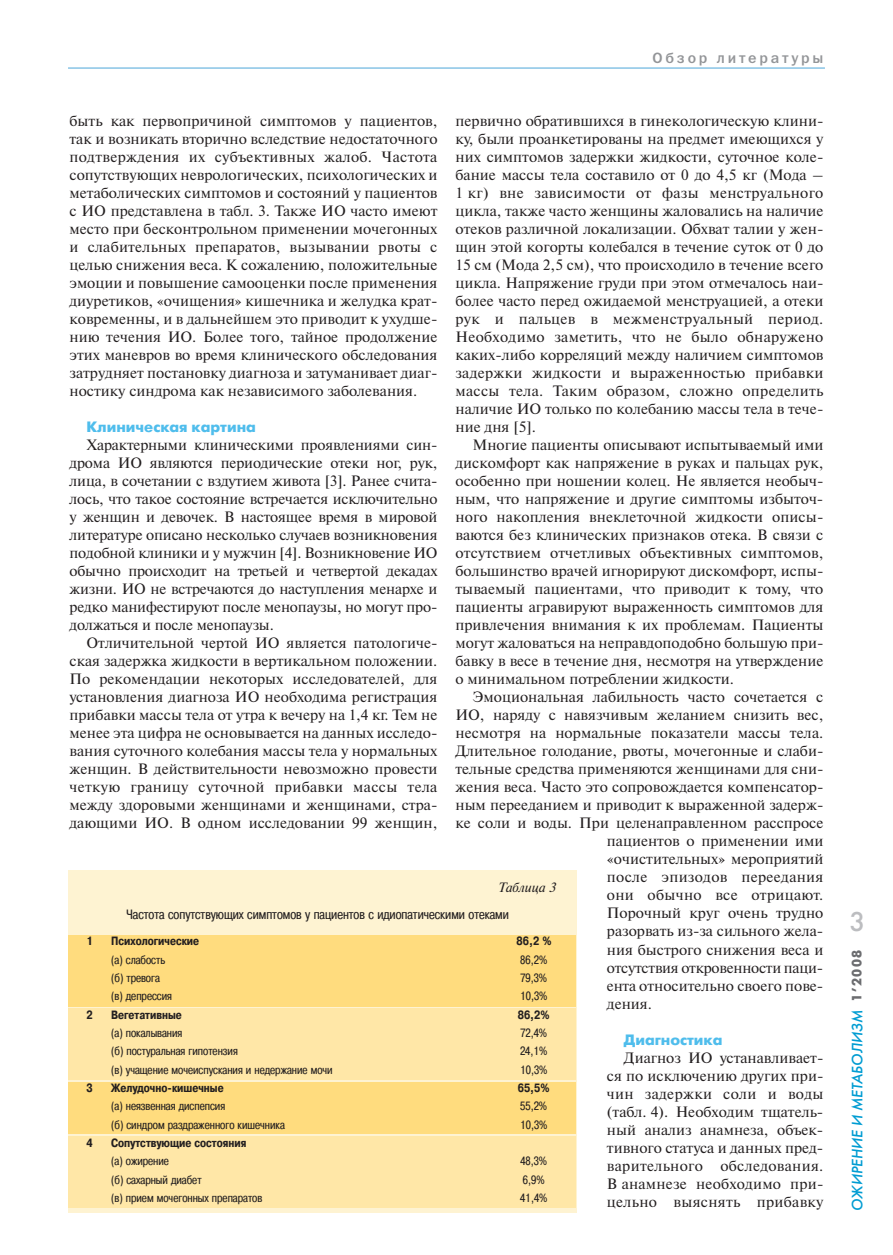
<style>
.page{position:relative;width:893px;height:1255px;background:#fff}
.page>*{position:absolute;margin:0;border:0;box-sizing:border-box;transform-origin:0 0}
.t1{font:27px "Futura Futuris C";color:#bcbdc0}
.t2{font:15px/18px "Newton C";color:#231f20;text-align:justify}
.t3{font:15px "Newton C";letter-spacing:.02em;color:#231f20}
.t4{font:700 15px "Futura Futuris C";color:#4fbdec}
.t5{font:italic 15px "Futura Futuris C";color:#009cd2}
.t6{font:15px "Franklin Gothic Medium C";letter-spacing:.185em;color:#939598}
.t7{font:13.5px "Pragmatica Cond C";color:#231f20}
.t8{font:italic 13.5px "Newton C";color:#231f20}
.t9{font:12px "Pragmatica Cond C";color:#231f20}
.t10{font:700 12px "Pragmatica Cond C";color:#231f20}
.s1{font-weight:700;font-style:normal;font-size:13.5px;color:#6c6d70}
</style>
<div class="page">
<hr style="left:68px;top:67px;width:757px;height:2px;background:#88c4e6">
<div style="left:68px;top:870px;width:509px;height:342px;background:#fef3d2"></div>
<div style="left:68px;top:935px;width:507px;height:71px;background:#ffdc7e"></div>
<div style="left:68px;top:1008px;width:507px;height:71px;background:#ffe7a7"></div>
<div style="left:68px;top:1082px;width:507px;height:51px;background:#ffdc7e"></div>
<div style="left:68px;top:1136px;width:507px;height:71px;background:#ffe7a7"></div>
<p class="t6" style="left:653px;top:53px;width:172px">Обзор литературы</p>
<p class="t2" style="left:70px;top:113px;width:369px">быть как первопричиной симптомов у пациентов, так и возникать вторично вследствие недостаточного подтверждения их субъективных жалоб. Частота сопутствующих неврологических, психологических и метаболических симптомов и состояний у пациентов с ИО представлена в табл. 3. Также ИО часто имеют место при бесконтрольном применении мочегонных и слабительных препаратов, вызывании рвоты с целью снижения веса. К сожалению, положительные эмоции и повышение самооценки после применения диуретиков, «очищения» кишечника и желудка крат&shy;ковременны, и в дальнейшем это приводит к ухудше&shy;нию течения ИО. Более того, тайное продолжение этих маневров во время клинического обследования затрудняет постановку диагноза и затуманивает диаг&shy;ностику синдрома как независимого заболевания.</p>
<p class="t4" style="left:87px;top:421px;width:171px">Клиническая картина</p>
<p class="t2" style="left:70px;top:437px;width:369px;text-indent:17px">Характерными клиническими проявлениями син&shy;дрома ИО являются периодические отеки ног, рук, лица, в сочетании с вздутием живота [3]. Ранее счита&shy;лось, что такое состояние встречается исключительно у женщин и девочек. В настоящее время в мировой литературе описано несколько случаев возникновения подобной клиники и у мужчин [4]. Возникновение ИО обычно происходит на третьей и четвертой декадах жизни. ИО не встречаются до наступления менархе и редко манифестируют после менопаузы, но могут про&shy;должаться и после менопаузы.</p>
<p class="t2" style="left:70px;top:635px;width:369px;text-indent:17px">Отличительной чертой ИО является патологиче&shy;ская задержка жидкости в вертикальном положении.<br>По рекомендации некоторых исследователей, для установления диагноза ИО необходима регистрация прибавки массы тела от утра к вечеру на 1,4 кг. Тем не менее эта цифра не основывается на данных исследо&shy;вания суточного колебания массы тела у нормальных женщин. В действительности невозможно провести четкую границу суточной прибавки массы тела между здоровыми женщинами и женщинами, стра&shy;дающими ИО. В одном исследовании 99 женщин,</p>
<p class="t2" style="left:455px;top:113px;width:369px">первично обратившихся в гинекологическую клини&shy;ку, были проанкетированы на предмет имеющихся у них симптомов задержки жидкости, суточное коле&shy;бание массы тела составило от 0 до 4,5 кг (Мода – 1 кг) вне зависимости от фазы менструального цикла, также часто женщины жаловались на наличие отеков различной локализации. Обхват талии у жен&shy;щин этой когорты колебался в течение суток от 0 до 15 см (Мода 2,5 см), что происходило в течение всего цикла. Напряжение груди при этом отмечалось наи&shy;более часто перед ожидаемой менструацией, а отеки рук и пальцев в межменструальный период.<br>Необходимо заметить, что не было обнаружено каких-либо корреляций между наличием симптомов задержки жидкости и выраженностью прибавки массы тела. Таким образом, сложно определить наличие ИО только по колебанию массы тела в тече&shy;ние дня [5].</p>
<p class="t2" style="left:455px;top:437px;width:369px;text-indent:17px">Многие пациенты описывают испытываемый ими дискомфорт как напряжение в руках и пальцах рук, особенно при ношении колец. Не является необыч&shy;ным, что напряжение и другие симптомы избыточ&shy;ного накопления внеклеточной жидкости описы&shy;ваются без клинических признаков отека. В связи с отсутствием отчетливых объективных симптомов, большинство врачей игнорируют дискомфорт, испы&shy;тываемый пациентами, что приводит к тому, что пациенты агравируют выраженность симптомов для привлечения внимания к их проблемам. Пациенты могут жаловаться на неправдоподобно большую при&shy;бавку в весе в течение дня, несмотря на утверждение о минимальном потреблении жидкости.</p>
<p class="t2" style="left:472px;top:689px;width:352px">Эмоциональная лабильность часто сочетается с</p>
<p class="t2" style="left:455px;top:707px;width:369px">ИО, наряду с навязчивым желанием снизить вес,</p>
<p class="t2" style="left:455px;top:725px;width:369px">несмотря на нормальные показатели массы тела.</p>
<p class="t2" style="left:455px;top:743px;width:369px">Длительное голодание, рвоты, мочегонные и слаби-</p>
<p class="t2" style="left:455px;top:761px;width:369px">тельные средства применяются женщинами для сни-</p>
<p class="t2" style="left:455px;top:779px;width:369px">жения веса. Часто это сопровождается компенсатор-</p>
<p class="t2" style="left:455px;top:797px;width:369px">ным перееданием и приводит к выраженной задерж-</p>
<p class="t2" style="left:455px;top:815px;width:369px">ке соли и воды. При целенаправленном расспросе</p>
<p class="t2" style="left:607px;top:833px;width:218px">пациентов о применении ими</p>
<p class="t2" style="left:607px;top:851px;width:218px">«очистительных» мероприятий</p>
<p class="t3" style="left:607px;top:871px;width:218px">после эпизодов переедания</p>
<p class="t3" style="left:607px;top:889px;width:218px">они обычно все отрицают.</p>
<p class="t2" style="left:607px;top:905px;width:218px">Порочный круг очень трудно</p>
<p class="t2" style="left:607px;top:923px;width:218px">разорвать из-за сильного жела-</p>
<p class="t2" style="left:607px;top:941px;width:218px">ния быстрого снижения веса и</p>
<p class="t2" style="left:607px;top:959px;width:218px">отсутствия откровенности паци -</p>
<p class="t2" style="left:607px;top:977px;width:218px">ента относительно своего пове-</p>
<p class="t2" style="left:607px;top:995px;width:47px">дения.</p>
<p class="t4" style="left:624px;top:1033px;width:100px">Диагностика</p>
<p class="t2" style="left:607px;top:1049px;width:218px;text-indent:17px">Диагноз ИО устанавливает&shy;ся по исключению других при&shy;чин задержки соли и воды (табл. 4). Необходим тщатель&shy;ный анализ анамнеза, объек&shy;тивного статуса и данных пред&shy;варительного обследования.<br>В анамнезе необ ходимо при&shy;цельно выяснять прибавку</p>
<p class="t8" style="left:498px;top:882px;width:60px">Таблица 3</p>
<p class="t7" style="left:126px;top:909px;width:384px">Частота сопутствующих симптомов у пациентов с идиопатическими отеками</p>
<p class="t10" style="left:87px;top:936px;width:8px">1</p>
<p class="t10" style="left:111px;top:936px;width:90px">Психологические</p>
<p class="t10" style="left:517px;top:936px;width:37px">86,2 %</p>
<p class="t9" style="left:111px;top:955px;width:55px">(а) слабость</p>
<p class="t9" style="left:520px;top:955px;width:28px">86,2%</p>
<p class="t9" style="left:111px;top:973px;width:50px">(б) тревога</p>
<p class="t9" style="left:520px;top:973px;width:28px">79,3%</p>
<p class="t9" style="left:111px;top:991px;width:62px">(в) депрессия</p>
<p class="t9" style="left:520px;top:991px;width:29px">10,3%</p>
<p class="t10" style="left:87px;top:1010px;width:8px">2</p>
<p class="t10" style="left:111px;top:1010px;width:72px">Вегетативные</p>
<p class="t10" style="left:518px;top:1010px;width:34px">86,2%</p>
<p class="t9" style="left:111px;top:1028px;width:73px">(а) покалывания</p>
<p class="t9" style="left:520px;top:1028px;width:28px">72,4%</p>
<p class="t9" style="left:111px;top:1046px;width:128px">(б) постуральная гипотензия</p>
<p class="t9" style="left:520px;top:1046px;width:29px">24,1%</p>
<p class="t9" style="left:111px;top:1065px;width:223px">(в) учащение мочеиспускания и недержание мочи</p>
<p class="t9" style="left:520px;top:1065px;width:29px">10,3%</p>
<p class="t10" style="left:87px;top:1083px;width:8px">3</p>
<p class="t10" style="left:111px;top:1083px;width:114px">Желудочно-кишечные</p>
<p class="t10" style="left:518px;top:1083px;width:34px">65,5%</p>
<p class="t9" style="left:111px;top:1101px;width:116px">(а) неязвенная диспепсия</p>
<p class="t9" style="left:520px;top:1101px;width:28px">55,2%</p>
<p class="t9" style="left:111px;top:1120px;width:175px">(б) синдром раздраженного кишечника</p>
<p class="t9" style="left:520px;top:1120px;width:29px">10,3%</p>
<p class="t10" style="left:87px;top:1138px;width:8px">4</p>
<p class="t10" style="left:111px;top:1138px;width:137px">Сопутствующие состояния</p>
<p class="t9" style="left:111px;top:1156px;width:59px">(а) ожирение</p>
<p class="t9" style="left:520px;top:1156px;width:28px">48,3%</p>
<p class="t9" style="left:111px;top:1175px;width:92px">(б) сахарный диабет</p>
<p class="t9" style="left:523px;top:1175px;width:23px">6,9%</p>
<p class="t9" style="left:111px;top:1193px;width:153px">(в) прием мочегонных препаратов</p>
<p class="t9" style="left:520px;top:1193px;width:29px">41,4%</p>
<h1 class="t1" style="left:849px;top:910px;width:17px">3</h1>
<p class="t5" style="left:851px;top:1210px;width:263px;rotate:-90deg">ОЖИРЕНИЕ И МЕТАБОЛИЗМ <span class="s1">1’2008</span></p>
</div>
